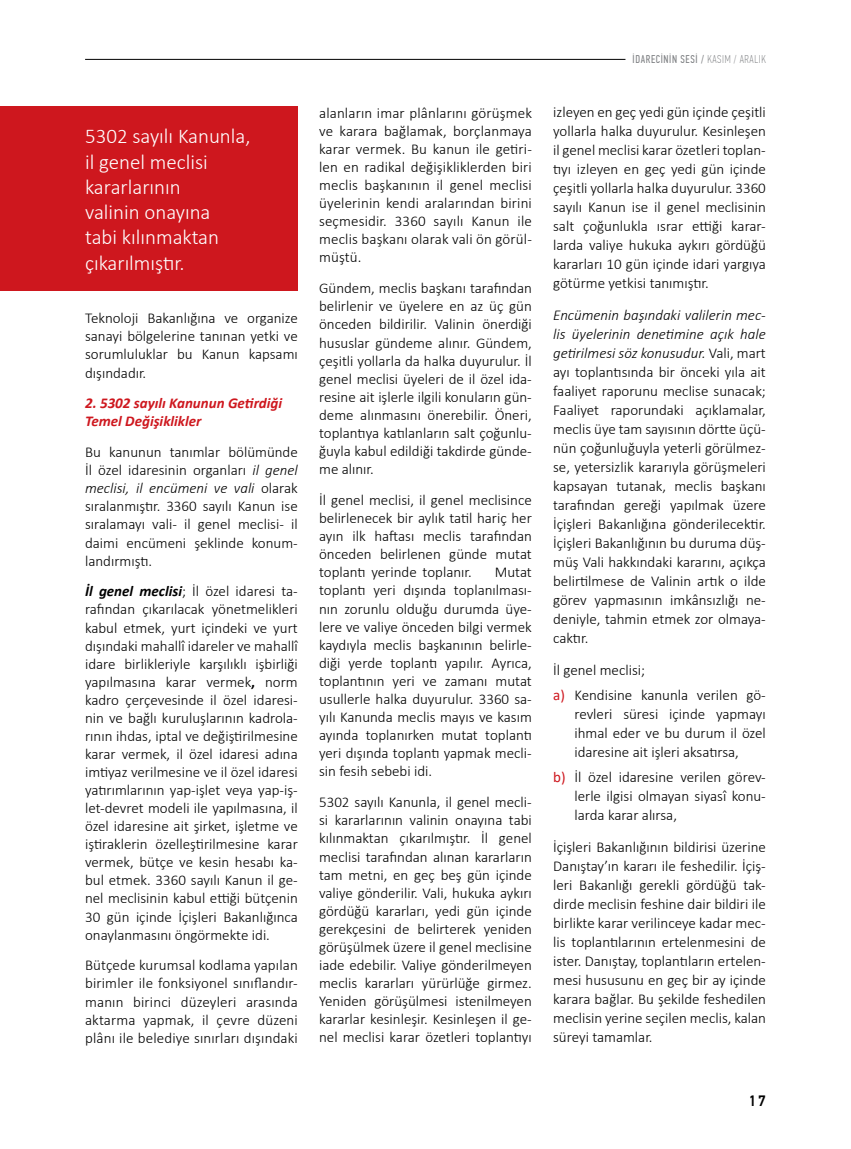
<style>
.page{position:relative;width:851px;height:1149px;background:#fff}
.page>*{position:absolute;margin:0;border:0;box-sizing:border-box;transform-origin:0 0}
.t1{font:300 21px/25.2px "Calibri";color:#fff}
.t2{font:300 15px/18px "Calibri";color:#000;text-align:justify}
.t3{font:italic 700 15px/18px "Calibri";color:#ce171e}
.t4{font:500 15px "PF Din Text Pro";color:#000}
.t5{font:11.25px "PF Din Text Comp Pro";letter-spacing:.055em;color:#808285}
.s1{font-style:italic}
.s2{font-weight:700;font-style:italic}
.s3{font-weight:700}
.s4{font-weight:100}
.s5{font-weight:400;color:#ce171e}
</style>
<div class="page">
<hr style="left:85px;top:59px;width:540px;height:1px;background:#000">
<div style="left:0;top:106px;width:298px;height:185px;background:#ce171e"></div>
<h1 class="t1" style="left:85px;top:124px;width:167px">5302 sayılı Kanunla, il genel meclisi kararlarının<br>valinin onayına<br>tabi kılınmaktan çıkarılmıştır.</h1>
<p class="t2" style="left:85px;top:309px;width:214px">Teknoloji Bakanlığına ve organize sanayi bölgelerine tanınan yetki ve sorumluluklar bu Kanun kapsamı dışındadır.</p>
<p class="t3" style="left:85px;top:394px;width:198px">2. 5302 sayılı Kanunun Getirdiği<br>Temel Değişiklikler</p>
<p class="t2" style="left:85px;top:443px;width:214px">Bu kanunun tanımlar bölümünde İl özel idaresinin organları <span class="s1">il genel meclisi, il encümeni ve vali</span> olarak sıralanmıştır. 3360 sayılı Kanun ise sıralamayı vali- il genel meclisi- il daimi encümeni şeklinde konum&shy;landırmıştı.</p>
<p class="t2" style="left:85px;top:582px;width:214px"><span class="s2">İl genel meclisi</span>; İl özel idaresi ta&shy;rafından çıkarılacak yönetmelikleri kabul etmek, yurt içindeki ve yurt dışındaki mahallî idareler ve mahallî idare birlikleriyle karşılıklı işbirliği yapılmasına karar vermek<span class="s3">,</span> norm kadro çerçevesinde il özel idaresi&shy;nin ve bağlı kuruluşlarının kadrola&shy;rının ihdas, iptal ve değiştirilmesine karar vermek, il özel idaresi adına imtiyaz verilmesine ve il özel idaresi yatırımlarının yap-işlet veya yap-iş&shy;let-devret modeli ile yapılmasına, il özel idaresine ait şirket, işletme ve iştiraklerin özelleştirilmesine karar vermek, bütçe ve kesin hesabı ka&shy;bul etmek. 3360 sayılı Kanun il ge&shy;nel meclisinin kabul ettiği bütçenin 30 gün içinde İçişleri Bakanlığınca onaylanmasını öngörmekte idi.</p>
<p class="t2" style="left:85px;top:955px;width:214px">Bütçede kurumsal kodlama yapılan birimler ile fonksiyonel sınıflandır&shy;manın birinci düzeyleri arasında aktarma yapmak, il çevre düzeni plânı ile belediye sınırları dışındaki</p>
<p class="t2" style="left:319px;top:103px;width:214px">alanların imar plânlarını görüşmek ve karara bağlamak, borçlanmaya karar vermek. Bu kanun ile getiri&shy;len en radikal değişikliklerden biri meclis başkanının il genel meclisi üyelerinin kendi aralarından birini seçmesidir. 3360 sayılı Kanun ile meclis başkanı olarak vali ön görül&shy;müştü.</p>
<p class="t2" style="left:319px;top:279px;width:214px">Gündem, meclis başkanı tarafından belirlenir ve üyelere en az üç gün önceden bildirilir. Valinin önerdiği hususlar gündeme alınır. Gündem, çeşitli yollarla da halka duyurulur. İl genel meclisi üyeleri de il özel ida&shy;resine ait işlerle ilgili konuların gün&shy;deme alınmasını önerebilir. Öneri, toplantıya katılanların salt çoğunlu&shy;ğuyla kabul edildiği takdirde günde&shy;me alınır.</p>
<p class="t2" style="left:319px;top:490px;width:214px">İl genel meclisi, il genel meclisince belirlenecek bir aylık tatil hariç her ayın ilk haftası meclis tarafından önceden belirlenen günde mutat toplantı yerinde toplanır.</p>
<p class="t2" style="left:319px;top:563px;width:214px;text-indent:176px">Mutat toplantı yeri dışında toplanılması&shy;nın zorunlu olduğu durumda üye&shy;lere ve valiye önceden bilgi vermek kaydıyla meclis başkanının belirle&shy;diği yerde toplantı yapılır. Ayrıca, toplantının yeri ve zamanı mutat usullerle halka duyurulur. 3360 sa&shy;yılı Kanunda meclis mayıs ve kasım ayında toplanırken mutat toplantı yeri dışında toplantı yapmak mecli&shy;sin fesih sebebi idi.</p>
<p class="t2" style="left:319px;top:792px;width:214px">5302 sayılı Kanunla, il genel mecli&shy;si kararlarının valinin onayına tabi kılınmaktan çıkarılmıştır. İl genel meclisi tarafından alınan kararların tam metni, en geç beş gün içinde valiye gönderilir. Vali, hukuka aykırı gördüğü kararları, yedi gün içinde gerekçesini de belirterek yeniden görüşülmek üzere il genel meclisine iade edebilir. Valiye gönderilmeyen meclis kararları yürürlüğe girmez.<br>Yeniden görüşülmesi istenilmeyen kararlar kesinleşir. Kesinleşen il ge&shy;nel meclisi karar özetleri toplantıyı</p>
<p class="t5" style="left:632px;top:53px;width:135px">İDARECİNİN SESİ / <span class="s4">KASIM / ARALIK</span></p>
<p class="t2" style="left:553px;top:103px;width:214px;line-height:19px">izleyen en geç yedi gün içinde çeşitli yollarla halka duyurulur. Kesinleşen il genel meclisi karar özetleri toplan&shy;tıyı izleyen en geç yedi gün içinde çeşitli yollarla halka duyurulur. 3360 sayılı Kanun ise il genel meclisinin salt çoğunlukla ısrar ettiği karar&shy;larda valiye hukuka aykırı gördüğü kararları 10 gün içinde idari yargıya götürme yetkisi tanımıştır.</p>
<p class="t2" style="left:553px;top:305px;width:214px;line-height:18.9px"><span class="s1">Encümenin başındaki valilerin mec&shy;lis üyelerinin denetimine açık hale getirilmesi söz konusudur.</span> Vali, mart ayı toplantısında bir önceki yıla ait faaliyet raporunu meclise sunacak; Faaliyet raporundaki açıklamalar, meclis üye tam sayısının dörtte üçü&shy;nün çoğunluğuyla yeterli görülmez&shy;se, yetersizlik kararıyla görüşmeleri kapsayan tutanak, meclis başkanı tarafından gereği yapılmak üzere İçişleri Bakanlığına gönderilecektir.<br>İçişleri Bakanlığının bu duruma düş&shy;müş Vali hakkındaki kararını, açıkça belirtilmese de Valinin artık o ilde görev yapmasının imkânsızlığı ne&shy;deniyle, tahmin etmek zor olmaya&shy;caktır.</p>
<p class="t2" style="left:553px;top:656px;width:214px;line-height:25.3px">İl genel meclisi;<br><span class="s5">a)</span> Kendisine kanunla verilen gö-</p>
<p class="t2" style="left:574px;top:704px;width:193px;line-height:18.9px">revleri süresi içinde yapmayı ihmal eder ve bu durum il özel idaresine ait işleri aksatırsa,</p>
<p class="t2" style="left:574px;top:767px;width:193px;line-height:18.9px;text-indent:-21px"><span class="s5">b)</span> İl özel idaresine verilen görev&shy;lerle ilgisi olmayan siyasî konu&shy;larda karar alırsa,</p>
<p class="t2" style="left:553px;top:837px;width:214px;line-height:18.9px">İçişleri Bakanlığının bildirisi üzerine Danıştay’ın kararı ile feshedilir. İçiş&shy;leri Bakanlığı gerekli gördüğü tak&shy;dirde meclisin feshine dair bildiri ile birlikte karar verilinceye kadar mec&shy;lis toplantılarının ertelenmesini de ister. Danıştay, toplantıların ertelen&shy;mesi hususunu en geç bir ay içinde karara bağlar. Bu şekilde feshedilen meclisin yerine seçilen meclis, kalan süreyi tamamlar.</p>
<p class="t4" style="left:748px;top:1091px;width:19px">17</p>
</div>
